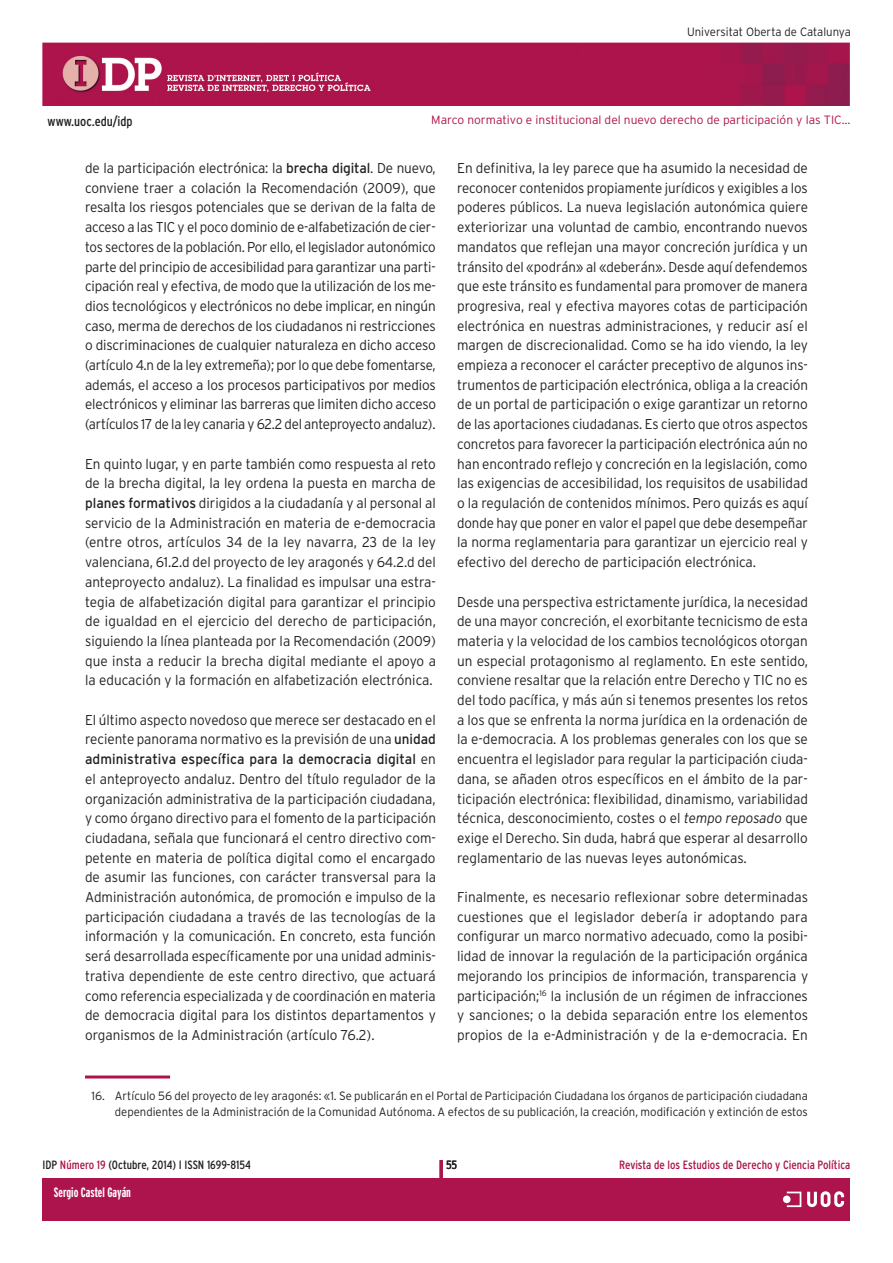
<style>
.page{position:relative;width:893px;height:1263px;background:#fff}
.page>*{position:absolute;margin:0;border:0;box-sizing:border-box;transform-origin:0 0}
.TEXTGENERAL{font:300 14.25px/19.6px "Interstate";color:#231f20;text-align:justify;scale:.95 1}
.TEXTGENERAL-2{font:300 14.25px/19.6px "Interstate";color:#231f20;text-align:justify;scale:.94 1}
.t1{font:700 extra-condensed 13.5px "Interstate";color:#fff}
.t2{font:condensed 13.5px "Interstate";color:#231f20}
.notaprimeraambfilet{font:300 12px/16.5px "Interstate";color:#231f20;text-align:right;scale:.95 1}
.t3{font:300 12px "Interstate";color:#ad134c}
.t4{font:condensed 12px "Interstate";color:#ad134c}
.t5{font:condensed 12px "Interstate";color:#231f20}
.t6{font:700 extra-condensed 12px "Interstate";color:#fff}
.s1{font-weight:400}
.s2{font-style:italic}
.s3{color:#ad134c}
</style>
<div class="page">
<img style="left:43px;top:43px;width:807px;height:63px">
<div style="left:43px;top:1178px;width:807px;height:42px;background:#ad134c"></div>
<div style="left:783px;top:1195px;width:8px;height:8px;background:#fff;border-radius:50%"></div>
<svg style="left:787px;top:1191px;width:57px;height:17px"></svg>
<hr style="left:440px;top:1160px;width:3px;height:44px;background:#ad134c">
<hr style="left:85px;top:1075px;width:85px;height:3px;background:#ad134c">
<p class="t2" style="left:48px;top:113px;width:87px">www.uoc.edu/idp</p>
<p class="notaprimeraambfilet" style="left:687px;top:23px;width:174px">Universitat Oberta de Catalunya</p>
<p class="t3" style="left:431px;top:113px;width:421px">Marco normativo e institucional del nuevo derecho de participación y las TIC…</p>
<p class="TEXTGENERAL" style="left:85px;top:158px;width:371px">de la participación electrónica: la <span class="s1">brecha digital</span>. De nuevo, conviene traer a colación la Recomendación (2009), que resalta los riesgos potenciales que se derivan de la falta de acceso a las TIC y el poco dominio de e-alfabetización de cier&shy;tos sectores de la población. Por ello, el legislador autonómico parte del principio de accesibilidad para garantizar una parti&shy;cipación real y efectiva, de modo que la utilización de los me&shy;dios tecnológicos y electrónicos no debe implicar, en ningún caso, merma de derechos de los ciudadanos ni restricciones o discriminaciones de cualquier naturaleza en dicho acceso (artículo 4.n de la ley extremeña); por lo que debe fomentarse, además, el acceso a los procesos participativos por medios electrónicos y eliminar las barreras que limiten dicho acceso (artículos 17 de la ley canaria y 62.2 del anteproyecto andaluz).</p>
<p class="TEXTGENERAL" style="left:85px;top:454px;width:371px">En quinto lugar, y en parte también como respuesta al reto de la brecha digital, la ley ordena la puesta en marcha de <span class="s1">planes formativos</span> dirigidos a la ciudadanía y al personal al servicio de la Administración en materia de e-democracia (entre otros, artículos 34 de la ley navarra, 23 de la ley valenciana, 61.2.d del proyecto de ley aragonés y 64.2.d del anteproyecto andaluz). La finalidad es impulsar una estra&shy;tegia de alfabetización digital para garantizar el principio de igualdad en el ejercicio del derecho de participación, siguiendo la línea planteada por la Recomendación (2009) que insta a reducir la brecha digital mediante el apoyo a la educación y la formación en alfabetización electrónica.</p>
<p class="TEXTGENERAL-2" style="left:85px;top:710px;width:375px">El último aspecto novedoso que merece ser destacado en el reciente panorama normativo es la previsión de una <span class="s1">unidad administrativa específica para la democracia digital</span> en el anteproyecto andaluz. Dentro del título regulador de la organización administrativa de la participación ciudadana, y como órgano directivo para el fomento de la participación ciudadana, señala que funcionará el centro directivo com&shy;petente en materia de política digital como el encargado de asumir las funciones, con carácter transversal para la Administración autonómica, de promoción e impulso de la participación ciudadana a través de las tecnologías de la información y la comunicación. En concreto, esta función será desarrollada específicamente por una unidad adminis&shy;trativa dependiente de este centro directivo, que actuará como referencia especializada y de coordinación en materia de democracia digital para los distintos departamentos y organismos de la Administración (artículo 76.2).</p>
<p class="TEXTGENERAL" style="left:457px;top:158px;width:371px">En definitiva, la ley parece que ha asumido la necesidad de reconocer contenidos propiamente jurídicos y exigibles a los poderes públicos. La nueva legislación autonómica quiere exteriorizar una voluntad de cambio, encontrando nuevos mandatos que reflejan una mayor concreción jurídica y un tránsito del «podrán» al «deberán». Desde aquí defendemos que este tránsito es fundamental para promover de manera progresiva, real y efectiva mayores cotas de participación electrónica en nuestras administraciones, y reducir así el margen de discrecionalidad. Como se ha ido viendo, la ley empieza a reconocer el carácter preceptivo de algunos ins&shy;trumentos de participación electrónica, obliga a la creación de un portal de participación o exige garantizar un retorno de las aportaciones ciudadanas. Es cierto que otros aspectos concretos para favorecer la participación electrónica aún no han encontrado reflejo y concreción en la legislación, como las exigencias de accesibilidad, los requisitos de usabilidad o la regulación de contenidos mínimos. Pero quizás es aquí donde hay que poner en valor el papel que debe desempeñar la norma reglamentaria para garantizar un ejercicio real y efectivo del derecho de participación electrónica.</p>
<p class="TEXTGENERAL" style="left:457px;top:591px;width:371px">Desde una perspectiva estrictamente jurídica, la necesidad de una mayor concreción, el exorbitante tecnicismo de esta materia y la velocidad de los cambios tecnológicos otorgan un especial protagonismo al reglamento. En este sentido, conviene resaltar que la relación entre Derecho y TIC no es del todo pacífica, y más aún si tenemos presentes los retos a los que se enfrenta la norma jurídica en la ordenación de la e-democracia. A los problemas generales con los que se encuentra el legislador para regular la participación ciuda&shy;dana, se añaden otros específicos en el ámbito de la par&shy;ticipación electrónica: flexibilidad, dinamismo, variabilidad técnica, desconocimiento, costes o el <span class="s2">tempo reposado</span> que exige el Derecho. Sin duda, habrá que esperar al desarrollo reglamentario de las nuevas leyes autonómicas.</p>
<p class="TEXTGENERAL" style="left:457px;top:887px;width:371px">Finalmente, es necesario reflexionar sobre determinadas cuestiones que el legislador debería ir adoptando para configurar un marco normativo adecuado, como la posibi&shy;lidad de innovar la regulación de la participación orgánica mejorando los principios de información, transparencia y participación;<sup>16</sup> la inclusión de un régimen de infracciones y sanciones; o la debida separación entre los elementos propios de la e-Administración y de la e-democracia. En</p>
<p class="notaprimeraambfilet" style="left:91px;top:1087px;width:756px">16. Artículo 56 del proyecto de ley aragonés: «1. Se publicarán en el Portal de Participación Ciudadana los órganos de participación ciudadana dependientes de la Administración de la Comunidad Autónoma. A efectos de su publicación, la creación, modificación y extinción de estos</p>
<p class="t5" style="left:43px;top:1158px;width:210px">IDP <span class="s3">Número 19</span> (Octubre, 2014) I ISSN 1699-8154</p>
<p class="t4" style="left:619px;top:1158px;width:233px">Revista de los Estudios de Derecho y Ciencia Política</p>
<p class="t1" style="left:54px;top:1185px;width:62px">Jose R. Agustin</p>
<p class="t5" style="left:446px;top:1158px;width:13px">55</p>
<p class="t1" style="left:54px;top:1185px;width:79px">Sergio Castel Gayán</p>
<p class="t6" style="left:54px;top:1185px;width:31px">Eloi Puig</p>
<p class="t6" style="left:59px;top:1185px;width:31px">Eloi Puig</p>
</div>
